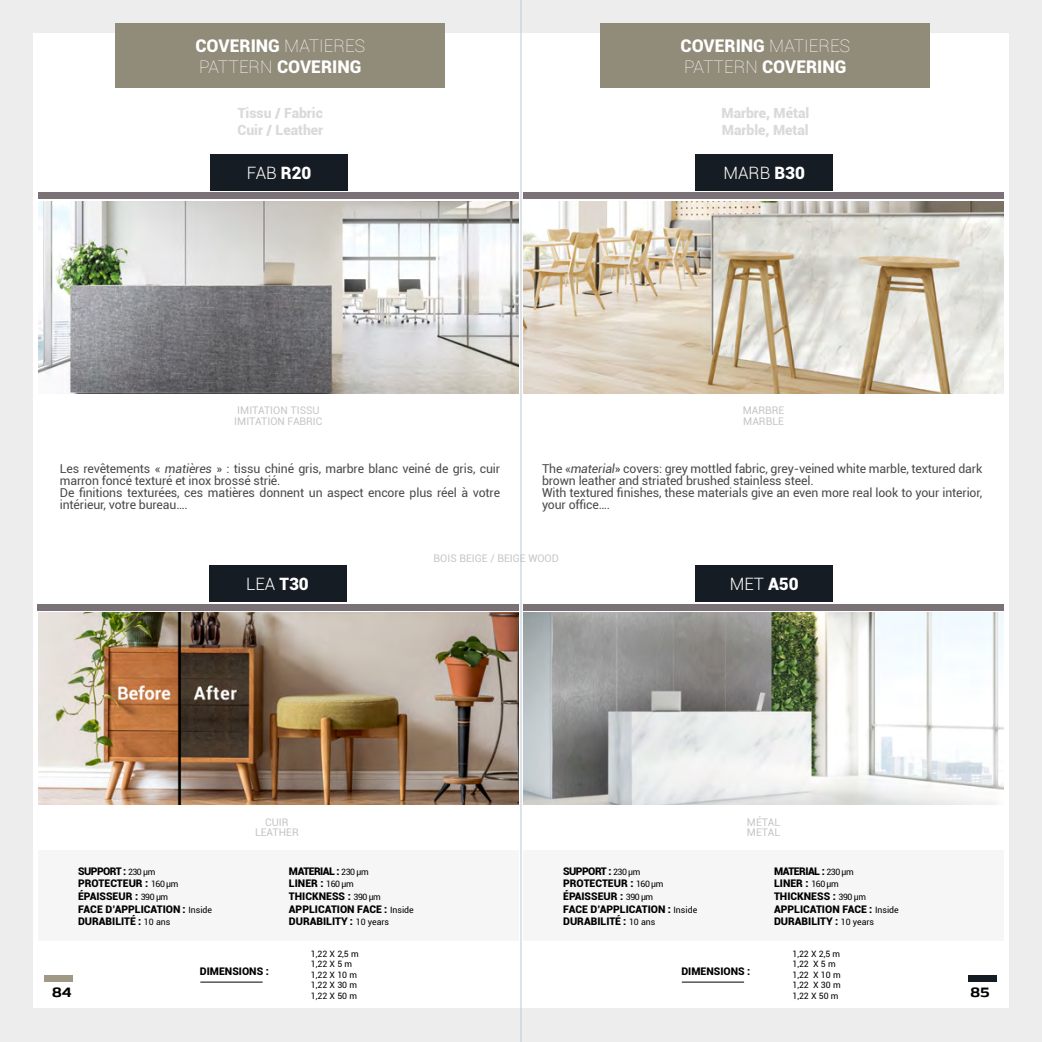
<style>
.page{position:relative;width:1042px;height:1042px;background:#fff}
.page>*{position:absolute;margin:0;border:0;box-sizing:border-box;transform-origin:0 0}
.t1{font:900 17.5px/21px "Roboto";color:#fff}
.t2{font:300 16.97px "Roboto";color:#fff}
.t3{font:900 14px/16.8px "Roboto";color:#dadada}
.t4{font:700 14px "Gomme Sans W04";color:#000}
.t5{font:12.25px/12.2px "Roboto";letter-spacing:-.01em;color:#4a4a49}
.t6{font:900 10.5px/12.6px "Roboto";color:#000}
.t7{font:10.5px/10.5px "Roboto";color:#c6c6c6}
.t8{font:8.75px/10.5px "Roboto";color:#000}
.s1{font-weight:100}
.s2{font-weight:900}
.s3{font-style:italic}
.s4{font-weight:400;font-size:8.75px}
</style>
<div class="page">
<div style="left:496px;top:1008px;width:546px;height:34px;background:#ededed"></div>
<div style="left:496px;top:0;width:546px;height:34px;background:#ededed"></div>
<div style="left:1002px;top:1px;width:40px;height:1040px;background:#ededed"></div>
<div style="left:496px;top:34px;width:512px;height:974px;background:#fff"></div>
<div style="left:969px;top:975px;width:28px;height:6px;background:#161c23"></div>
<div style="left:0;top:1008px;width:546px;height:34px;background:#ededed"></div>
<div style="left:0;top:0;width:546px;height:34px;background:#ededed"></div>
<div style="left:0;top:20px;width:40px;height:1022px;background:#ededed"></div>
<div style="left:33px;top:34px;width:513px;height:974px;background:#fff"></div>
<div style="left:45px;top:975px;width:28px;height:6px;background:#a09986"></div>
<div style="left:523px;top:851px;width:480px;height:90px;background:#f6f6f6"></div>
<div style="left:38px;top:851px;width:480px;height:90px;background:#f6f6f6"></div>
<div style="left:116px;top:23px;width:329px;height:65px;background:#918b7a"></div>
<div style="left:600px;top:23px;width:330px;height:65px;background:#918b7a"></div>
<img style="left:38px;top:201px;width:480px;height:192px">
<div style="left:38px;top:193px;width:480px;height:6px;background:#7a7277"></div>
<div style="left:210px;top:154px;width:138px;height:36px;background:#161c23"></div>
<img style="left:523px;top:201px;width:480px;height:192px">
<div style="left:523px;top:193px;width:480px;height:6px;background:#7a7277"></div>
<div style="left:695px;top:154px;width:138px;height:36px;background:#161c23"></div>
<img style="left:523px;top:613px;width:480px;height:192px">
<div style="left:523px;top:604px;width:480px;height:6px;background:#7a7277"></div>
<div style="left:695px;top:566px;width:138px;height:36px;background:#161c23"></div>
<img style="left:38px;top:613px;width:480px;height:192px">
<div style="left:37px;top:604px;width:481px;height:6px;background:#7a7277"></div>
<div style="left:209px;top:566px;width:137px;height:36px;background:#161c23"></div>
<hr style="left:521px;top:0;width:1px;height:1042px;background:#b6c9d5">
<hr style="left:682px;top:981px;width:62px;height:1px;background:#000">
<hr style="left:200px;top:981px;width:63px;height:1px;background:#000">
<h1 class="t1" style="left:195px;top:34px;width:171px">COVERING <span class="s1">MATIERES<br>PATTERN</span> COVERING</h1>
<p class="t3" style="left:237px;top:104px;width:87px">Tissu / Fabric<br>Cuir / Leather</p>
<h1 class="t1" style="left:680px;top:34px;width:171px">COVERING <span class="s1">MATIERES<br>PATTERN</span> COVERING</h1>
<p class="t3" style="left:721px;top:104px;width:89px">Marbre, Métal<br>Marble, Metal</p>
<h2 class="t2" style="left:247px;top:161px;width:66px">FAB <span class="s2">R20</span></h2>
<h2 class="t2" style="left:723px;top:161px;width:83px">MARB <span class="s2">B30</span></h2>
<p class="t7" style="left:234px;top:405px;width:90px">IMITATION TISSU<br>IMITATION FABRIC</p>
<p class="t5" style="left:60px;top:462px;width:442px">Les revêtements « <span class="s3">matières</span> » : tissu chiné gris, marbre blanc veiné de gris, cuir marron foncé texturé et inox brossé strié.<br>De finitions texturées, ces matières donnent un aspect encore plus réel à votre intérieur, votre bureau….</p>
<p class="t7" style="left:742px;top:405px;width:43px">MARBRE<br>MARBLE</p>
<p class="t5" style="left:542px;top:462px;width:442px">The «<span class="s3">material</span>» covers: grey mottled fabric, grey-veined white marble, textured dark brown leather and striated brushed stainless steel.<br>With textured finishes, these materials give an even more real look to your interior, your office….</p>
<p class="t7" style="left:433px;top:552px;width:127px">BOIS BEIGE / BEIGE WOOD</p>
<h2 class="t2" style="left:246px;top:572px;width:64px">LEA <span class="s2">T30</span></h2>
<h2 class="t2" style="left:729px;top:572px;width:70px">MET <span class="s2">A50</span></h2>
<p class="t7" style="left:255px;top:816px;width:45px;text-align:center">CUIR<br>LEATHER</p>
<p class="t7" style="left:747px;top:816px;width:35px">MÉTAL<br>METAL</p>
<p class="t6" style="left:78px;top:864px;width:136px">SUPPORT : <span class="s4">230 μm<br></span>PROTECTEUR : <span class="s4">160 μm<br></span>ÉPAISSEUR : <span class="s4">390 μm<br></span>FACE D’APPLICATION : <span class="s4">Inside<br></span>DURABILITÉ : <span class="s4">10 ans</span></p>
<p class="t6" style="left:289px;top:864px;width:126px">MATERIAL : <span class="s4">230 μm<br></span>LINER : <span class="s4">160 μm<br></span>THICKNESS : <span class="s4">390 μm<br></span>APPLICATION FACE : <span class="s4">Inside<br></span>DURABILITY : <span class="s4">10 years</span></p>
<p class="t6" style="left:563px;top:864px;width:136px">SUPPORT : <span class="s4">230 μm<br></span>PROTECTEUR : <span class="s4">160 μm<br></span>ÉPAISSEUR : <span class="s4">390 μm<br></span>FACE D’APPLICATION : <span class="s4">Inside<br></span>DURABILITÉ : <span class="s4">10 ans</span></p>
<p class="t6" style="left:774px;top:864px;width:126px">MATERIAL : <span class="s4">230 μm<br></span>LINER : <span class="s4">160 μm<br></span>THICKNESS : <span class="s4">390 μm<br></span>APPLICATION FACE : <span class="s4">Inside<br></span>DURABILITY : <span class="s4">10 years</span></p>
<p class="t8" style="left:792px;top:948px;width:50px">1,22 X 2,5 m<br>1,22 X 5 m<br>1,22 X 10 m<br>1,22 X 30 m<br>1,22 X 50 m</p>
<p class="t8" style="left:311px;top:948px;width:49px">1,22 X 2,5 m<br>1,22 X 5 m<br>1,22 X 10 m<br>1,22 X 30 m<br>1,22 X 50 m</p>
<p class="t6" style="left:200px;top:964px;width:71px">DIMENSIONS :</p>
<p class="t6" style="left:681px;top:964px;width:71px">DIMENSIONS :</p>
<p class="t4" style="left:52px;top:981px;width:21px">84</p>
<p class="t4" style="left:970px;top:981px;width:21px">85</p>
</div>
